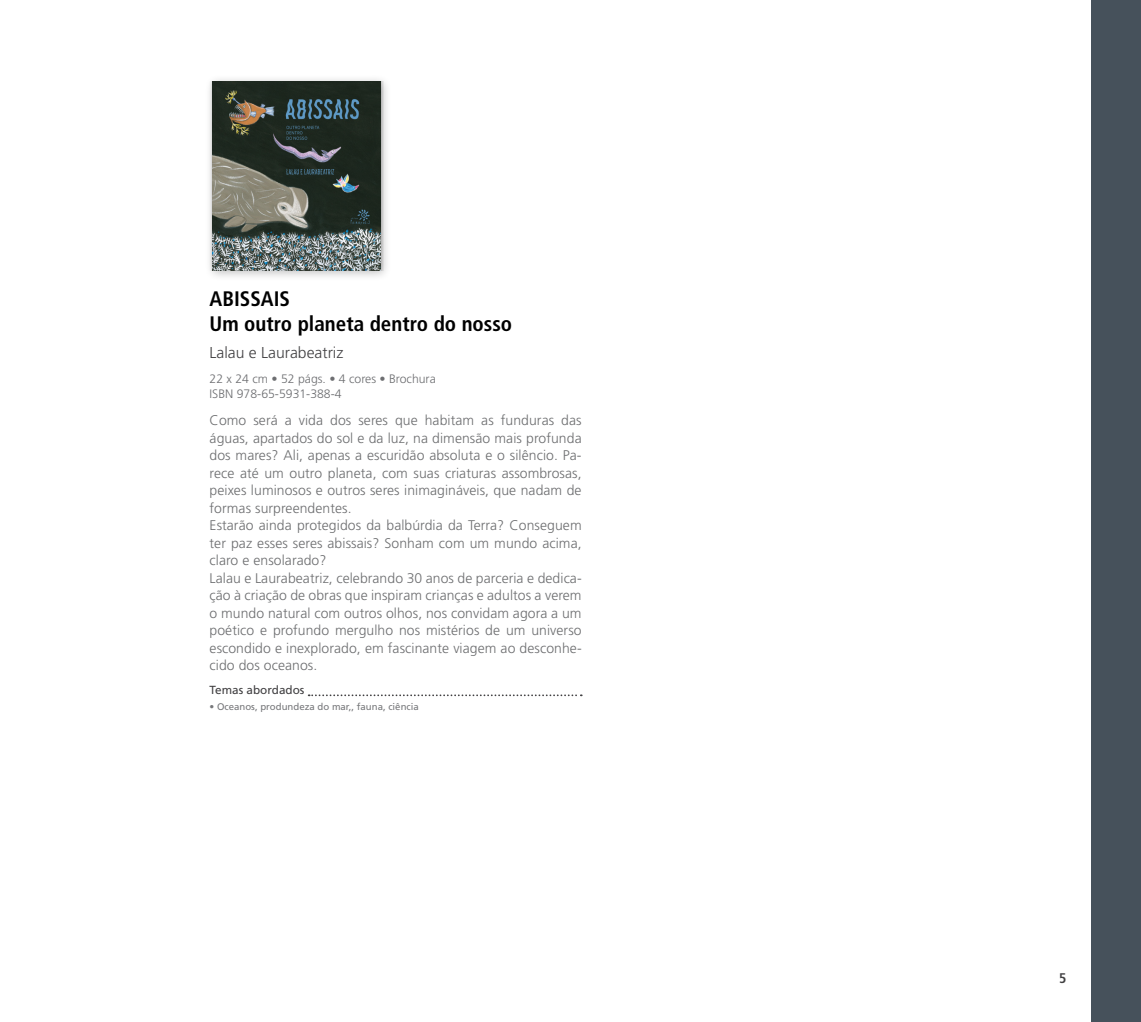
<style>
.page{position:relative;width:1141px;height:1022px;background:#fff}
.page>*{position:absolute;margin:0;border:0;box-sizing:border-box;transform-origin:0 0}
.t1{font:700 condensed 21px/25.2px "Frutiger LT Std";color:#000}
.t2{font:300 15.75px "Frutiger LT Std";color:#414042}
.t3{font:300 14px/17.5px "Frutiger LT Std";letter-spacing:.005em;color:#6d6e70}
.t4{font:700 condensed 14px "Frutiger LT Std";color:#414042}
.t5{font:300 12.25px/14.7px "Frutiger LT Std";color:#6d6e71}
.t6{font:11.72px "Frutiger LT Std";color:#414042}
.t7{font:9.62px "Frutiger LT Std";color:#77787b}
</style>
<div class="page">
<svg style="left:309px;top:694px;width:273px;height:2px"></svg>
<div style="left:204px;top:73px;width:188px;height:209px;background:#000;opacity:.25"></div>
<div style="left:210px;top:81px;width:173px;height:190px;background:#000;opacity:.25"></div>
<img style="left:212px;top:81px;width:169px;height:190px">
<div style="left:1091px;top:0;width:50px;height:1022px;background:#46515b"></div>
<h1 class="t1" style="left:210px;top:286px;width:304px">ABISSAIS<br>Um outro planeta dentro do nosso</h1>
<p class="t2" style="left:210px;top:344px;width:135px">Lalau e Laurabeatriz</p>
<p class="t5" style="left:210px;top:372px;width:228px">22 x 24 cm • 52 págs. • 4 cores • Brochura<br>ISBN 978-65-5931-388-4</p>
<p class="t3" style="left:210px;top:412px;width:374px">Como será a vida dos seres que habitam as funduras das águas, apartados do sol e da luz, na dimensão mais profunda dos mares? Ali, apenas a escuridão absoluta e o silêncio. Pa&shy;rece até um outro planeta, com suas criaturas assombrosas, peixes luminosos e outros seres inimagináveis, que nadam de formas surpreendentes.<br>Estarão ainda protegidos da balbúrdia da Terra? Conseguem ter paz esses seres abissais? Sonham com um mundo acima, claro e ensolarado?<br>Lalau e Laurabeatriz, celebrando 30 anos de parceria e dedica&shy;ção à criação de obras que inspiram crianças e adultos a verem o mundo natural com outros olhos, nos convidam agora a um poético e profundo mergulho nos mistérios de um universo escondido e inexplorado, em fascinante viagem ao desconhe&shy;cido dos oceanos.</p>
<p class="t6" style="left:210px;top:683px;width:96px">Temas abordados</p>
<p class="t7" style="left:210px;top:701px;width:211px">• Oceanos, produndeza do mar,, fauna, ciência</p>
<p class="t4" style="left:1059px;top:970px;width:9px">5</p>
</div>
